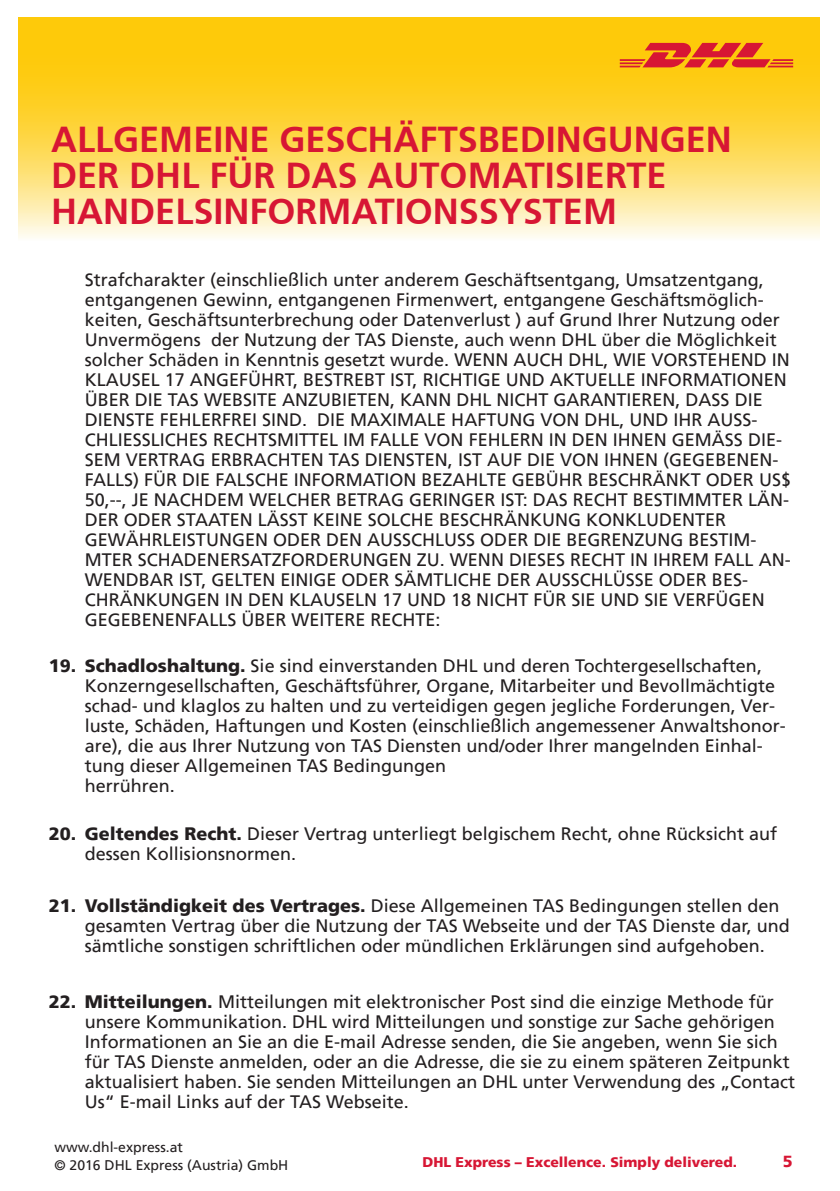
<style>
.page{position:relative;width:840px;height:1191px;background:#fff}
.page>*{position:absolute;margin:0;border:0;box-sizing:border-box;transform-origin:0 0}
.t1{font:700 36px/36px "Frutiger 65";color:#d71634}
.t2{font:18px/20px "Frutiger LT";color:#231f20}
.t3{font:900 16px "Frutiger LT";color:#d71634}
.t4{font:14px/18px "Frutiger LT";color:#231f20}
.t5{font:900 14px "Frutiger LT";color:#d71634}
.s1{font-weight:900}
</style>
<div class="page">
<svg style="left:18px;top:17px;width:801px;height:221px;background:#fdd953"></svg>
<svg style="left:619px;top:43px;width:173px;height:24px;background:#e86721"></svg>
<h1 class="t1" style="left:51px;top:122px;width:682px">ALLGEMEINE GESCHÄFTSBEDINGUNGEN<br>DE R DHL FÜR DAS AUTOMATISIE</h1>
<h1 class="t1" style="left:604px;top:158px;width:42px">RTE</h1>
<h1 class="t1" style="left:51px;top:194px;width:23px">HANDELSINFO</h1>
<h1 class="t1" style="left:295px;top:194px;width:46px">RMATIONSS</h1>
<h1 class="t1" style="left:498px;top:194px;width:48px">YSTEM</h1>
<p class="t2" style="left:85px;top:269px;width:707px">Strafcharakter (einschließlich unter anderem Geschäftsentgang, Umsatzentgang, entgangenen Gewinn, entgangenen Firmenwert, entgangene Geschäftsmöglich&shy;keiten, Geschäftsunterbrechung oder Datenverlust ) auf Grund Ihrer Nutzung oder Unvermögens der Nutzung der TAS Dienste, auch wenn DHL über die Möglichkeit solcher Schäden in Kenntnis gesetzt wurde. WENN AUCH DHL, WIE VORSTEHEND IN KLAUSEL 17 ANGEFÜHRT, BESTREBT IST, RICHTIGE UND AKTUELLE INFORMATIONEN ÜBER DIE TAS WEBSITE ANZUBIETEN, KANN DHL NICHT GARANTIEREN, DASS DIE DIENSTE FEHLERFREI SIND. DIE MAXIMALE HAFTUNG VON DHL, UND IHR AUSS-CHLIESSLICHES RECHTSMITTEL IM FALLE VON FEHLERN IN DEN IHNEN GEMÄSS DIE-SEM VERTRAG ERBRACHTEN TAS DIENSTEN, IST AUF DIE VON IHNEN (GEGEBENEN-FALLS) FÜR DIE FALSCHE INFORMATION BEZAHLTE GEBÜHR BESCHRÄNKT ODER US$ 50,--, JE NACHDEM WELCHER BETRAG GERINGER IST: DAS RECHT BESTIMMTER LÄN-DER ODER STAATEN LÄSST KEINE SOLCHE BESCHRÄNKUNG KONKLUDENTER GEWÄHRLEISTUNGEN ODER DEN AUSSCHLUSS ODER DIE BEGRENZUNG BESTIM-MTER SCHADENERSATZFORDERUNGEN ZU. WENN DIESES RECHT IN IHREM FALL AN-WENDBAR IST, GELTEN EINIGE ODER SÄMTLICHE DER AUSSCHLÜSSE ODER BES-CHRÄNKUNGEN IN DEN KLAUSELN 17 UND 18 NICHT FÜR SIE UND SIE VERFÜGEN GEGEBENENFALLS ÜBER WEITERE RECHTE:</p>
<p class="t2" style="left:85px;top:656px;width:702px;text-indent:-36px"><span class="s1">19. Schadloshaltung.</span> Sie sind einverstanden DHL und deren Tochtergesellschaften, Konzerngesellschaften, Geschäftsführer, Organe, Mitarbeiter und Bevollmächtigte schad- und klaglos zu halten und zu verteidigen gegen jegliche Forderungen, Ver&shy;luste, Schäden, Haftungen und Kosten (einschließlich angemessener Anwaltshonor&shy;are), die aus Ihrer Nutzung von TAS Diensten und/oder Ihrer mangelnden Einhal&shy;tung dieser Allgemeinen TAS Bedingungen<br>herrühren.</p>
<p class="t2" style="left:85px;top:824px;width:693px;text-indent:-36px"><span class="s1">20. Geltendes Recht.</span> Dieser Vertrag unterliegt belgischem Recht, ohne Rücksicht auf dessen Kollisionsnormen.</p>
<p class="t2" style="left:85px;top:896px;width:706px;text-indent:-36px"><span class="s1">21. Vollständigkeit des Vertrages.</span> Diese Allgemeinen TAS Bedingungen stellen den gesamten Vertrag über die Nutzung der TAS Webseite und der TAS Dienste dar, und sämtliche sonstigen schriftlichen oder mündlichen Erklärungen sind aufgehoben.</p>
<p class="t2" style="left:85px;top:992px;width:711px;text-indent:-36px"><span class="s1">22. Mitteilungen.</span> Mitteilungen mit elektronischer Post sind die einzige Methode für unsere Kommunikation. DHL wird Mitteilungen und sonstige zur Sache gehörigen Informationen an Sie an die E-mail Adresse senden, die Sie angeben, wenn Sie sich für TAS Dienste anmelden, oder an die Adresse, die sie zu einem späteren Zeitpunkt aktualisiert haben. Sie senden Mitteilungen an DHL unter Verwendung des „Contact Us“ E-mail Links auf der TAS Webseite.</p>
<p class="t4" style="left:54px;top:1138px;width:235px">www.dhl-express.at<br>© 2016 DHL Express (Austria) GmbH</p>
<p class="t5" style="left:422px;top:1153px;width:316px">DHL Express – Excellence. Simply delivered.</p>
<p class="t3" style="left:782px;top:1151px;width:11px">5</p>
</div>
